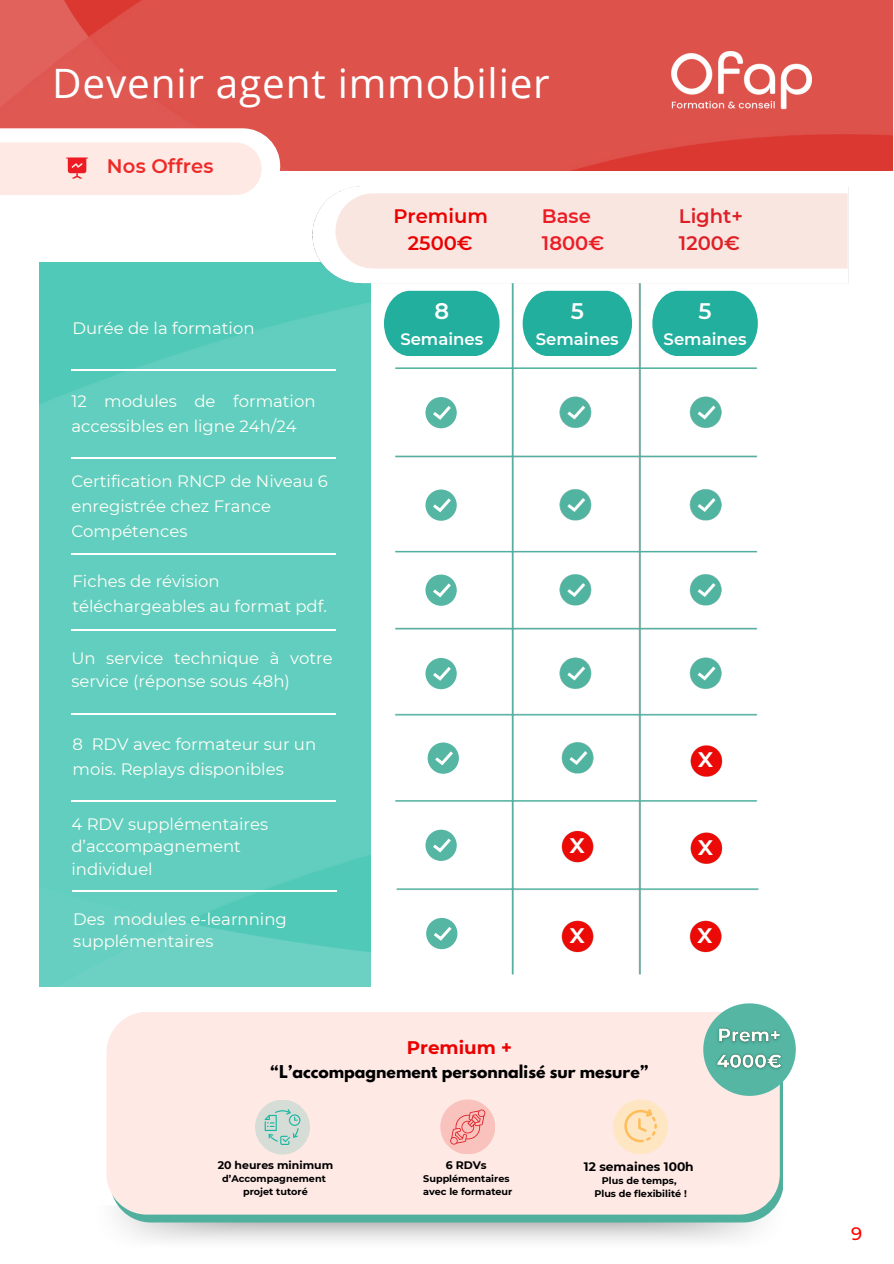
<style>
.page{position:relative;width:894px;height:1264px;background:#fff}
.page>*{position:absolute;margin:0;border:0;box-sizing:border-box;transform-origin:0 0}
.t1{font:40.5px "Open Sans";letter-spacing:.02em;color:#fff}
.t2{font:600 27px "Montserrat";color:#fff}
.t3{font:600 22.5px "Montserrat";color:#fff}
.t4{font:600 19.5px/27px "Montserrat";color:#ea0000;text-align:center}
.t5{font:600 19.5px/27px "Montserrat";color:#de1f26}
.t6{font:600 19.5px "Montserrat";letter-spacing:.01em;color:#ee2a27}
.t7{font:600 19.5px/27px "Montserrat";color:#eb1d25}
.t8{font:700 18.3px "Montserrat";color:#eb0000}
.t9{font:500 18px "Montserrat";color:#f00}
.t10{font:16.5px/24.8px "Montserrat";color:#fffff7}
.t11{font:600 16.5px "Montserrat";color:#fff}
.t12{font:700 15.6px "League Spartan";color:#000}
.t13{font:700 12.3px "Montserrat";color:#000}
.t14{font:700 10.95px "Montserrat";color:#000}
.t15{font:700 9.6px "Montserrat";color:#000}
</style>
<div class="page">
<img style="left:0;top:0;width:892px;height:171px">
<div style="left:39px;top:262px;width:332px;height:724px;background:#51c9b9"></div>
<img style="left:39px;top:318px;width:332px;height:668px">
<svg style="left:0;top:128px;width:280px;height:67px"></svg>
<hr style="left:71px;top:369px;width:265px;height:2px;background:#fff">
<hr style="left:71px;top:457px;width:265px;height:2px;background:#fff">
<hr style="left:71px;top:553px;width:265px;height:1px;background:#fff">
<hr style="left:71px;top:629px;width:265px;height:2px;background:#fff">
<hr style="left:71px;top:713px;width:265px;height:2px;background:#fff">
<hr style="left:71px;top:800px;width:265px;height:1px;background:#fff">
<hr style="left:72px;top:890px;width:265px;height:1px;background:#fff">
<img style="left:306px;top:186px;width:543px;height:795px">
<svg style="left:384px;top:291px;width:115px;height:65px;background:#36b6a6"></svg>
<svg style="left:522px;top:291px;width:109px;height:65px;background:#37b6a7"></svg>
<svg style="left:652px;top:291px;width:105px;height:65px;background:#38b7a7"></svg>
<img style="left:671px;top:52px;width:140px;height:62px">
<img style="left:116px;top:1205px;width:661px;height:36px">
<svg style="left:110px;top:1026px;width:673px;height:196px;background:#5fb3a4"></svg>
<div style="left:106px;top:1011px;width:673px;height:203px;background:#fee9e5;border-radius:40px"></div>
<div style="left:255px;top:1099px;width:55px;height:55px;background:#d5ddd6;border-radius:50%"></div>
<div style="left:440px;top:1099px;width:55px;height:55px;background:#f9c2bc;border-radius:50%"></div>
<div style="left:613px;top:1099px;width:55px;height:55px;background:#fee6c3;border-radius:50%"></div>
<svg style="left:450px;top:1109px;width:35px;height:35px"></svg>
<svg style="left:264px;top:1109px;width:36px;height:35px"></svg>
<div style="left:703px;top:1003px;width:92px;height:92px;background:#54b6a3;border-radius:50%"></div>
<svg style="left:624px;top:1109px;width:32px;height:33px"></svg>
<img style="left:711px;top:1022px;width:76px;height:47px">
<h4 class="t1" style="left:52px;top:54px;width:499px">Devenir agent immobilier</h4>
<h3 class="t6" style="left:107px;top:154px;width:108px">Nos Offres</h3>
<h1 class="t10" style="left:72px;top:316px;width:183px">Durée de la formation</h1>
<h4 class="t10" style="left:71px;top:389px;width:245px">12 modules de formation accessibles en ligne 24h/24</h4>
<h2 class="t10" style="left:71px;top:469px;width:258px">Certification RNCP de Niveau 6 enregistrée chez France<br>Compétences</h2>
<h2 class="t10" style="left:72px;top:569px;width:256px">Fiches de révision téléchargeables au format pdf.</h2>
<p class="t10" style="left:71px;top:646px;width:263px;line-height:23.7px">Un service technique à votre service (réponse sous 48h)</p>
<h3 class="t10" style="left:72px;top:732px;width:245px">8 RDV avec formateur sur un mois. Replays disponibles</h3>
<h2 class="t10" style="left:71px;top:812px;width:198px;line-height:22.5px">4 RDV supplémentaires d’accompagnement individuel</h2>
<h2 class="t10" style="left:73px;top:907px;width:215px;line-height:22.5px">Des modules e-learnning supplémentaires</h2>
<h3 class="t4" style="left:393px;top:202px;width:96px">Premium<br>2500€</h3>
<p class="t7" style="left:541px;top:202px;width:64px">Base<br>1800€</p>
<p class="t5" style="left:678px;top:202px;width:65px">Light+<br>1200€</p>
<p class="t3" style="left:434px;top:297px;width:16px">8</p>
<p class="t11" style="left:400px;top:328px;width:84px">Semaines</p>
<h4 class="t3" style="left:570px;top:297px;width:15px">5</h4>
<h4 class="t11" style="left:535px;top:328px;width:84px">Semaines</h4>
<h4 class="t3" style="left:698px;top:297px;width:15px">5</h4>
<h4 class="t11" style="left:663px;top:328px;width:84px">Semaines</h4>
<p class="t2" style="left:569px;top:826px;width:17px">x</p>
<p class="t2" style="left:697px;top:741px;width:17px">x</p>
<h4 class="t2" style="left:697px;top:828px;width:17px">x</h4>
<p class="t2" style="left:569px;top:916px;width:17px">x</p>
<p class="t2" style="left:697px;top:916px;width:17px">x</p>
<h4 class="t8" style="left:407px;top:1036px;width:107px">Premium +</h4>
<h4 class="t12" style="left:270px;top:1063px;width:379px">“L’accompagnement personnalisé sur mesure”</h4>
<h4 class="t14" style="left:218px;top:1157px;width:117px">20 heures minimum</h4>
<h2 class="t15" style="left:222px;top:1172px;width:105px">d’Accompagnement</h2>
<h3 class="t15" style="left:243px;top:1185px;width:66px">projet tutoré</h3>
<p class="t14" style="left:445px;top:1157px;width:43px">6 RDVs</p>
<p class="t15" style="left:423px;top:1172px;width:88px">Supplémentaires</p>
<p class="t15" style="left:423px;top:1185px;width:91px">avec le formateur</p>
<p class="t13" style="left:583px;top:1158px;width:111px">12 semaines 100h</p>
<p class="t15" style="left:601px;top:1174px;width:76px">Plus de temps,</p>
<p class="t15" style="left:594px;top:1187px;width:94px">Plus de flexibilité !</p>
<p class="t9" style="left:851px;top:1222px;width:13px">9</p>
</div>
